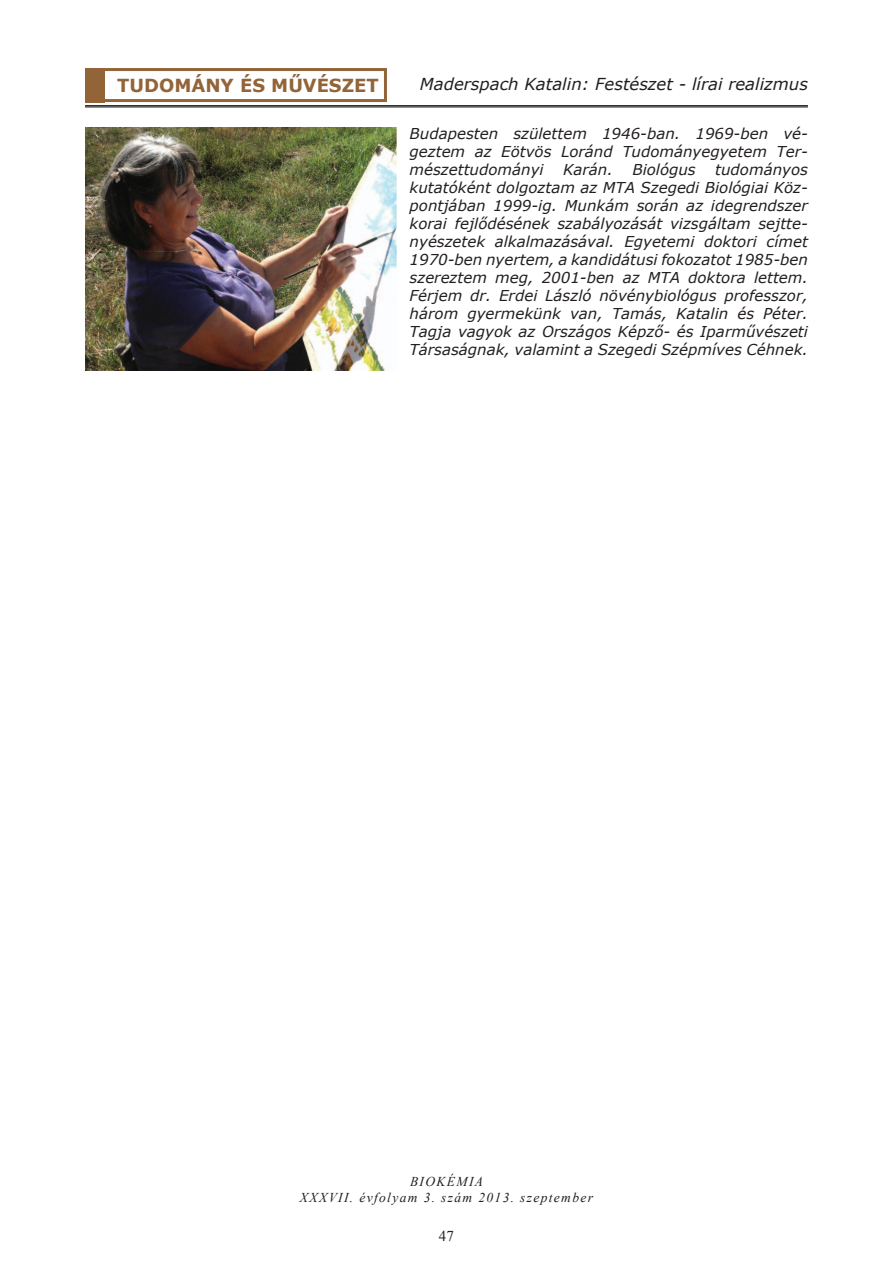
<style>
.page{position:relative;width:893px;height:1263px;background:#fff}
.page>*{position:absolute;margin:0;border:0;box-sizing:border-box;transform-origin:0 0}
.t1{font:700 18px "Verdana";color:#926438}
.t2{font:italic 16.5px "Verdana";color:#231f20}
.t3{font:italic 15px/18px "Verdana";color:#231f20;text-align:justify}
.t4{font:15px "Times New Roman";color:#231f20}
.t5{font:italic 13.5px/16.2px "Times New Roman";letter-spacing:.1em;color:#231f20;text-align:center}
</style>
<div class="page">
<hr style="left:85px;top:105px;width:723px;height:1px;background:#040503">
<hr style="left:85px;top:107px;width:723px;height:1px;background:#040503">
<div style="left:85px;top:68px;width:302px;height:34px;border:3px solid #926438"></div>
<div style="left:85px;top:68px;width:19px;height:34px;background:#926438"></div>
<img style="left:85px;top:128px;width:312px;height:242px">
<p class="t1" style="left:117px;top:73px;width:263px">TUDOMÁNY ÉS MŰVÉSZET</p>
<p class="t2" style="left:420px;top:73px;width:390px">Maderspach Katalin: Festészet - lírai realizmus</p>
<p class="t3" style="left:410px;top:124px;width:400px">Budapesten születtem 1946-ban. 1969-ben vé&shy;geztem az Eötvös Loránd Tudományegyetem Ter&shy;mészettudományi</p>
<p class="t3" style="left:410px;top:160px;width:400px;text-indent:306px">tudományos kutatóként dolgoztam az MTA Szegedi Biológiai Köz&shy;pontjában 1999-ig. Munkám során az idegrendszer korai fejlődésének szabályozását vizsgáltam sejtte&shy;nyészetek alkalmazásával. Egyetemi doktori címet 1970-ben nyertem, a kandidátusi fokozatot 1985-ben szereztem meg, 2001-ben az MTA doktora lettem.<br>Férjem dr. Erdei László növénybiológus professzor, három gyermekünk van, Tamás, Katalin és Péter.<br>Tagja vagyok az Országos Képző- és Iparművészeti Társaságnak, valamint a Szegedi Szépmíves Céhnek.</p>
<p class="t3" style="left:563px;top:160px;width:51px">Karán.</p>
<p class="t3" style="left:632px;top:160px;width:65px">Biológus</p>
<p class="t5" style="left:300px;top:1173px;width:295px">BIOKÉMIA<br>XXXVII. évfolyam 3. szám 2013. szeptember</p>
<p class="t4" style="left:439px;top:1225px;width:16px">47</p>
</div>
